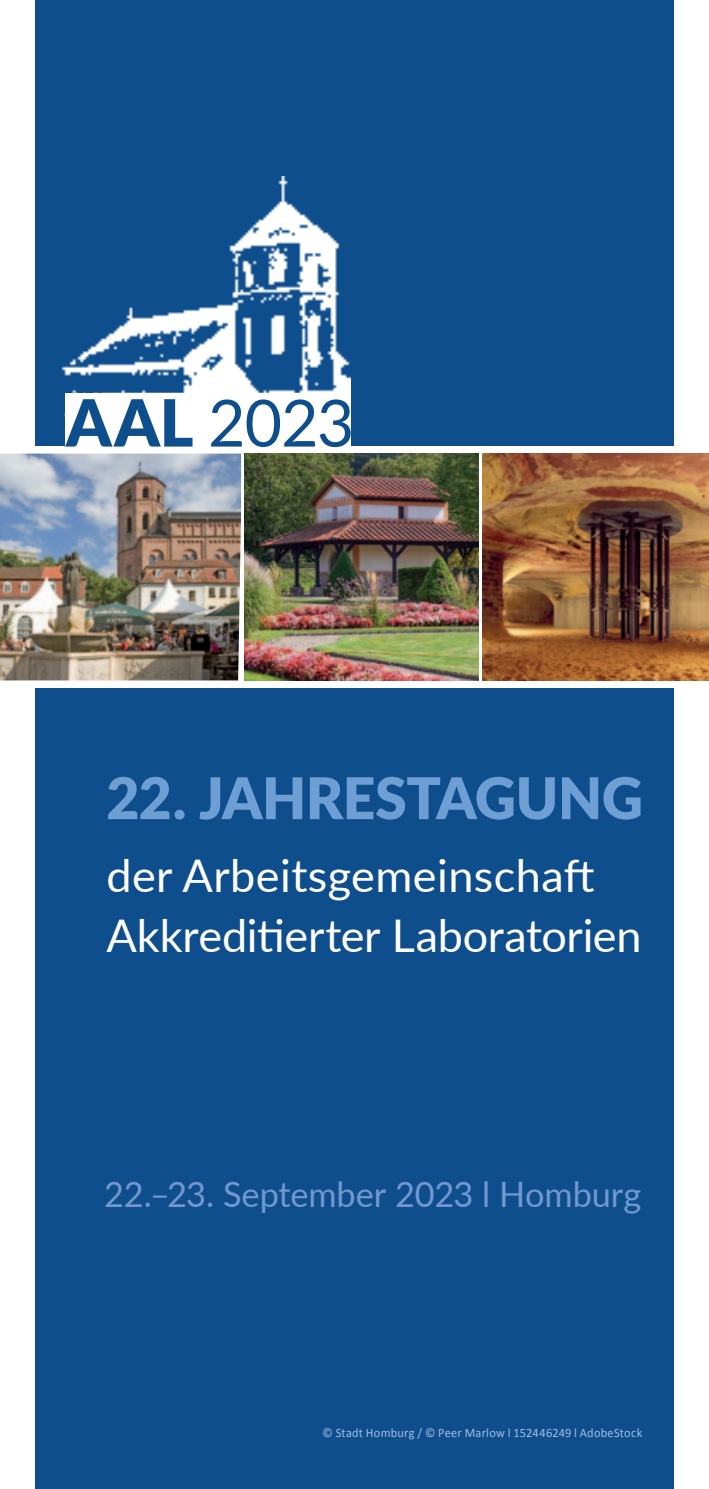
<style>
.page{position:relative;width:709px;height:1489px;background:#fff}
.page>*{position:absolute;margin:0;border:0;box-sizing:border-box;transform-origin:0 0}
.t1{font:65px "Lato";color:#0f4e8c}
.t2{font:900 57.5px "Lato";letter-spacing:-.01em;color:#6d9fd4}
.t3{font:45px/60px "Lato";color:#fff}
.t4{font:35px "Lato";letter-spacing:-.005em;color:#7198cf}
.t5{font:12.75px "Calibri";letter-spacing:.02em;color:#a2bde2}
.s1{font-weight:900}
</style>
<div class="page">
<div style="left:35px;top:0;width:638px;height:1488px;background:#0f4e8c"></div>
<img style="left:61px;top:176px;width:290px;height:241px">
<div style="left:0;top:446px;width:709px;height:241px;background:#fff"></div>
<img style="left:0;top:453px;width:241px;height:227px">
<img style="left:244px;top:453px;width:234px;height:227px">
<img style="left:482px;top:453px;width:227px;height:227px">
<div style="left:65px;top:393px;width:286px;height:53px;background:#fff"></div>
<h1 class="t1" style="left:66px;top:376px;width:290px"><span class="s1">AAL</span> 2023</h1>
<p class="t2" style="left:106px;top:755px;width:538px">22. JAHRESTAGUNG</p>
<p class="t3" style="left:106px;top:843px;width:536px">der Arbeitsgemeinschaft<br>Akkreditierter Laboratorien</p>
<p class="t4" style="left:104px;top:1169px;width:538px">22.–23. September 2023 l Homburg</p>
<p class="t5" style="left:322px;top:1424px;width:321px">© Stadt Homburg / © Peer Marlow l 152446249 l AdobeStock</p>
</div>
